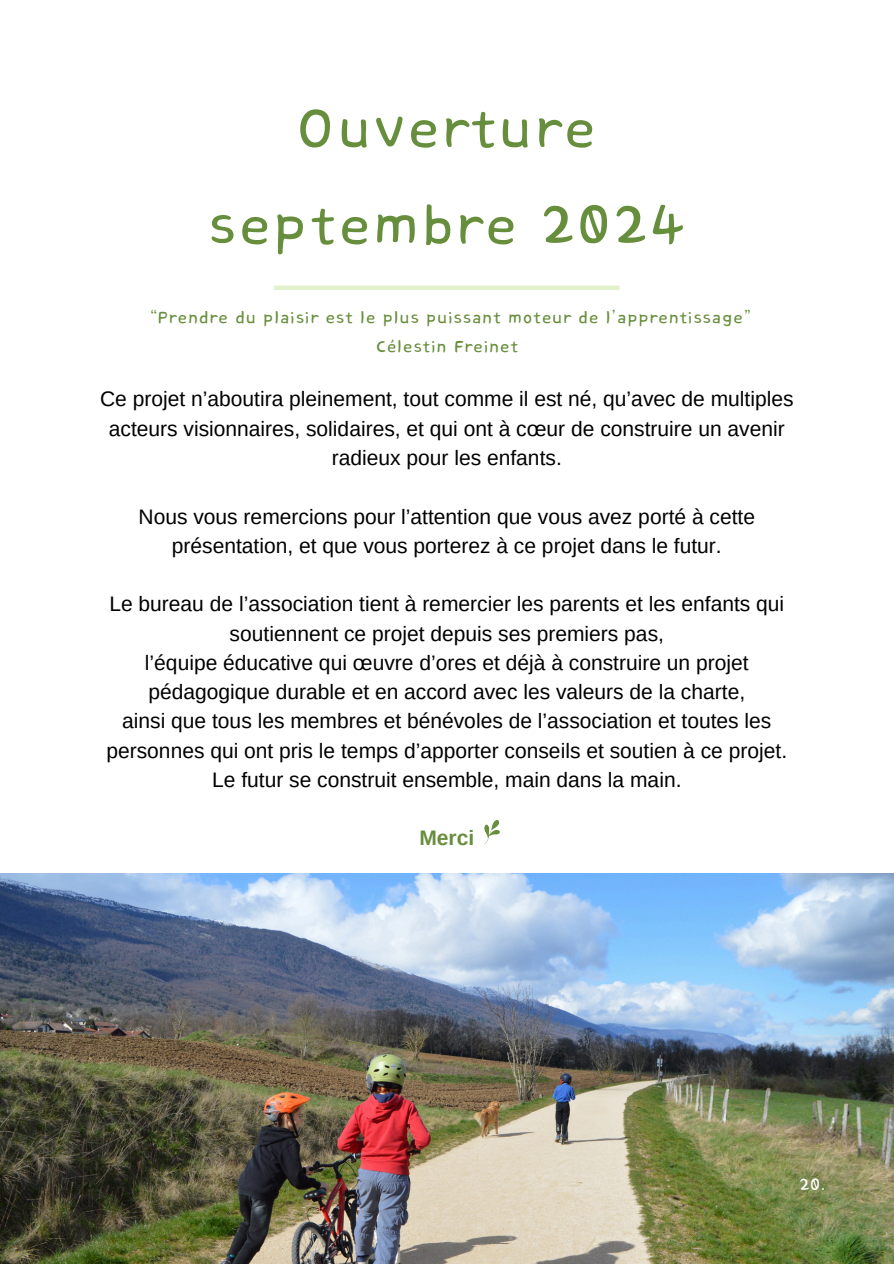
<style>
.page{position:relative;width:894px;height:1264px;background:#fff}
.page>*{position:absolute;margin:0;border:0;box-sizing:border-box;transform-origin:0 0}
.t1{font:69.75px/96.8px "Core Bandi Face";color:#678e3c;text-align:center}
.t2{font:21px/29.2px "Arimo";color:#000;text-align:center}
.t3{font:21px "Core Bandi Face";color:#678e3c}
.t4{font:700 21px "Arimo";color:#678e3c}
.t5{font:21px "Core Bandi Face";color:#fff}
</style>
<div class="page">
<div style="left:274px;top:285px;width:345px;height:5px;background:#e1f1cc"></div>
<svg style="left:484px;top:820px;width:16px;height:24px"></svg>
<img style="left:0;top:873px;width:893px;height:390px">
<p class="t1" style="left:207px;top:82px;width:479px">Ouverture septembre 2024</p>
<h2 class="t3" style="left:149px;top:306px;width:604px">“Prendre du plaisir est le plus puissant moteur de l’apprentissage”</h2>
<p class="t3" style="left:376px;top:336px;width:144px">Célestin Freinet</p>
<h1 class="t2" style="left:100px;top:384px;width:694px">Ce projet n’aboutira pleinement, tout comme il est né, qu’avec de multiples acteurs visionnaires, solidaires, et qui ont à cœur de construire un avenir radieux pour les enfants.</h1>
<p class="t2" style="left:138px;top:501px;width:617px">Nous vous remercions pour l’attention que vous avez porté à cette présentation, et que vous porterez à ce projet dans le futur.</p>
<p class="t2" style="left:109px;top:589px;width:676px">Le bureau de l’association tient à remercier les parents et les enfants qui soutiennent ce projet depuis ses premiers pas,</p>
<p class="t2" style="left:145px;top:648px;width:605px;text-align:left">l’équipe éducative qui œuvre d’ores et déjà à construire un projet pédagogique durable et en accord avec les valeurs de la charte,</p>
<p class="t2" style="left:106px;top:706px;width:682px">ainsi que tous les membres et bénévoles de l’association et toutes les personnes qui ont pris le temps d’apporter conseils et soutien à ce projet.</p>
<p class="t2" style="left:212px;top:765px;width:470px">Le futur se construit ensemble, main dans la main.</p>
<p class="t4" style="left:419px;top:826px;width:56px">Merci</p>
<p class="t5" style="left:799px;top:1173px;width:28px">20.</p>
</div>
